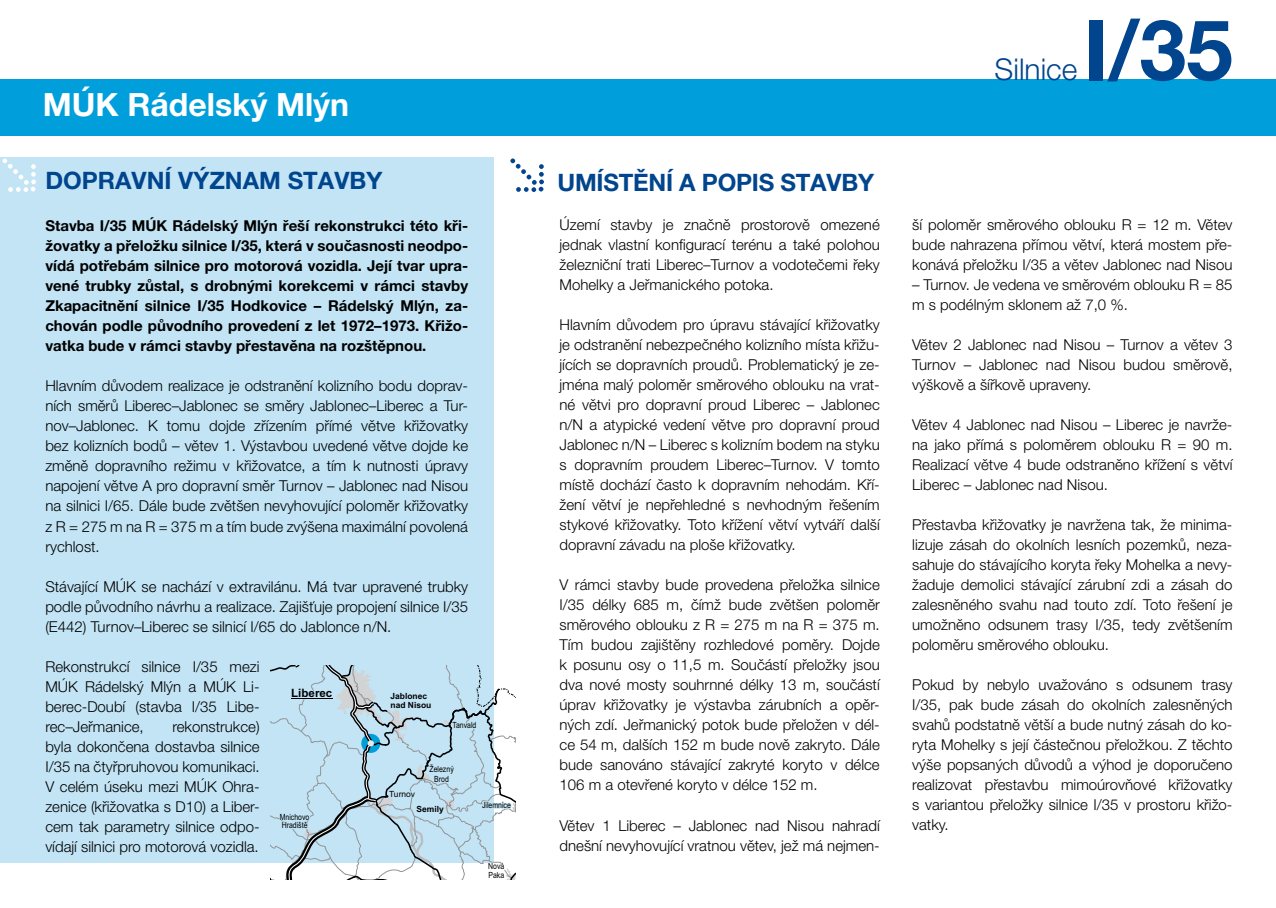
<style>
.page{position:relative;width:1276px;height:908px;background:#fff}
.page>*{position:absolute;margin:0;border:0;box-sizing:border-box;transform-origin:0 0}
.t1{font:700 84px "Helvetica Neue LT Pro";color:#00458d}
.t2{font:700 32px "Helvetica Neue LT Pro";color:#fff}
.t3{font:300 30px "Helvetica Neue LT Pro";color:#00458d}
.t4{font:700 24px "Helvetica Neue LT Pro";color:#00458d}
.t5{font:300 15px/20px "Helvetica Neue LT Pro";color:#000;text-align:justify}
.t6{font:700 15px/20px "Helvetica Neue LT Pro";color:#000;text-align:justify}
.t7{font:700 11.6px "Arial";color:#000}
.t8{font:8.4px/8.6px "Arial Narrow";color:#000}
.t9{font:700 8.4px/9.4px "Arial";color:#000}
.t10{font:8.4px "Arial";color:#000}
</style>
<div class="page">
<div style="left:0;top:79px;width:1276px;height:57px;background:#009fdb"></div>
<div style="left:0;top:157px;width:493px;height:705px;background:#c2e4f5"></div>
<svg style="left:510px;top:158px;width:34px;height:34px"></svg>
<svg style="left:2px;top:158px;width:34px;height:34px"></svg>
<svg style="left:271px;top:665px;width:245px;height:214px"></svg>
<hr style="left:291px;top:697px;width:41px;height:1px;background:#000">
<svg style="left:368px;top:739px;width:6px;height:7px"></svg>
<h2 class="t2" style="left:43px;top:85px;width:308px">MÚK Rádelský Mlýn</h2>
<h3 class="t4" style="left:45px;top:166px;width:338px">DOPRAVNÍ VÝZNAM STAVBY</h3>
<p class="t6" style="left:45px;top:215px;width:424px">Stavba I/35 MÚK Rádelský Mlýn řeší rekonstrukci této kři&shy;žovatky a přeložku silnice I/35, která v současnosti neodpo&shy;vídá potřebám silnice pro motorová vozidla. Její tvar upra&shy;vené trubky zůstal, s drobnými korekcemi v rámci stavby Zkapacitnění silnice I/35 Hodkovice – Rádelský Mlýn, za&shy;chován podle původního provedení z let 1972–1973. Křižo&shy;vatka bude v rámci stavby přestavěna na rozštěpnou.</p>
<p class="t5" style="left:45px;top:375px;width:424px">Hlavním důvodem realizace je odstranění kolizního bodu doprav&shy;ních směrů Liberec–Jablonec se směry Jablonec–Liberec a Tur&shy;nov–Jablonec. K tomu dojde zřízením přímé větve křižovatky bez kolizních bodů – větev 1. Výstavbou uvedené větve dojde ke změně dopravního režimu v křižovatce, a tím k nutnosti úpravy napojení větve A pro dopravní směr Turnov – Jablonec nad Nisou na silnici I/65. Dále bude zvětšen nevyhovující poloměr křižovatky z R = 275 m na R = 375 m a tím bude zvýšena maximální povolená rychlost.</p>
<p class="t5" style="left:45px;top:575px;width:424px">Stávající MÚK se nachází v extravilánu. Má tvar upravené trubky podle původního návrhu a realizace. Zajišťuje propojení silnice I/35 (E442) Turnov–Liberec se silnicí I/65 do Jablonce n/N.</p>
<p class="t5" style="left:45px;top:655px;width:216px">Rekonstrukcí silnice I/35 mezi MÚK Rádelský Mlýn a MÚK Li&shy;berec-Doubí (stavba I/35 Libe&shy;rec–Jeřmanice,</p>
<p class="t7" style="left:291px;top:685px;width:43px">Liberec</p>
<p class="t9" style="left:390px;top:691px;width:42px">Jablonec nad Nisou</p>
<p class="t5" style="left:45px;top:715px;width:216px;text-indent:127px">rekonstrukce) byla dokončena dostavba silnice I/35 na čtyřpruhovou komunikaci.<br>V celém úseku mezi MÚK Ohra&shy;zenice (křižovatka s D10) a Liber&shy;cem tak parametry silnice odpo&shy;vídají silnici pro motorová vozidla.</p>
<p class="t8" style="left:452px;top:720px;width:25px">Tanvald</p>
<p class="t8" style="left:429px;top:763px;width:26px;line-height:9.6px;text-align:center">Železný<br>Brod</p>
<p class="t10" style="left:389px;top:787px;width:28px">Turnov</p>
<p class="t8" style="left:482px;top:800px;width:30px">Jilemnice</p>
<p class="t9" style="left:416px;top:804px;width:29px">Semily</p>
<p class="t8" style="left:280px;top:811px;width:31px">Mnichovo<br>Hradiště</p>
<p class="t8" style="left:488px;top:861px;width:18px">Nová<br>Paka</p>
<h3 class="t3" style="left:994px;top:51px;width:84px">Silnice</h3>
<h1 class="t1" style="left:1083px;top:-2px;width:151px">I/35</h1>
<h3 class="t4" style="left:557px;top:167px;width:318px">UMÍSTĚNÍ A POPIS STAVBY</h3>
<p class="t5" style="left:559px;top:214px;width:322px">Území stavby je značně prostorově omezené jednak vlastní konfigurací terénu a také polohou železniční trati Liberec–Turnov a vodotečemi řeky Mohelky a Jeřmanického potoka.</p>
<p class="t5" style="left:559px;top:314px;width:322px">Hlavním důvodem pro úpravu stávající křižovatky je odstranění nebezpečného kolizního místa křižu&shy;jících se dopravních proudů. Problematický je ze&shy;jména malý poloměr směrového oblouku na vrat&shy;né větvi pro dopravní proud Liberec – Jablonec n/N a atypické vedení větve pro dopravní proud Jablonec n/N – Liberec s kolizním bodem na styku s dopravním proudem Liberec–Turnov. V tomto místě dochází často k dopravním nehodám. Kří&shy;žení větví je nepřehledné s nevhodným řešením stykové křižovatky. Toto křížení větví vytváří další dopravní závadu na ploše křižovatky.</p>
<p class="t5" style="left:559px;top:574px;width:322px">V rámci stavby bude provedena přeložka silnice I/35 délky 685 m, čímž bude zvětšen poloměr směrového oblouku z R = 275 m na R = 375 m.<br>Tím budou zajištěny rozhledové poměry. Dojde k posunu osy o 11,5 m. Součástí přeložky jsou dva nové mosty souhrnné délky 13 m, součástí úprav křižovatky je výstavba zárubních a opěr&shy;ných zdí. Jeřmanický potok bude přeložen v dél&shy;ce 54 m, dalších 152 m bude nově zakryto. Dále bude sanováno stávající zakryté koryto v délce 106 m a otevřené koryto v délce 152 m.</p>
<p class="t5" style="left:559px;top:814px;width:322px">Větev 1 Liberec – Jablonec nad Nisou nahradí dnešní nevyhovující vratnou větev, jež má nejmen-</p>
<p class="t5" style="left:912px;top:214px;width:322px">ší poloměr směrového oblouku R = 12 m. Větev bude nahrazena přímou větví, která mostem pře&shy;konává přeložku I/35 a větev Jablonec nad Nisou</p>
<p class="t5" style="left:912px;top:274px;width:322px">– Turnov. Je vedena ve směrovém oblouku R = 85 m s podélným sklonem až 7,0 %.</p>
<p class="t5" style="left:912px;top:334px;width:322px">Větev 2 Jablonec nad Nisou – Turnov a větev 3<br>Turnov – Jablonec nad Nisou budou směrově, výškově a šířkově upraveny.</p>
<p class="t5" style="left:912px;top:414px;width:322px">Větev 4 Jablonec nad Nisou – Liberec je navrže&shy;na jako přímá s poloměrem oblouku R = 90 m.<br>Realizací větve 4 bude odstraněno křížení s větví Liberec – Jablonec nad Nisou.</p>
<p class="t5" style="left:912px;top:514px;width:322px">Přestavba křižovatky je navržena tak, že minima&shy;lizuje zásah do okolních lesních pozemků, neza&shy;sahuje do stávajícího koryta řeky Mohelka a nevy&shy;žaduje demolici stávající zárubní zdi a zásah do zalesněného svahu nad touto zdí. Toto řešení je umožněno odsunem trasy I/35, tedy zvětšením poloměru směrového oblouku.</p>
<p class="t5" style="left:912px;top:674px;width:322px">Pokud by nebylo uvažováno s odsunem trasy I/35, pak bude zásah do okolních zalesněných svahů podstatně větší a bude nutný zásah do ko&shy;ryta Mohelky s její částečnou přeložkou. Z těchto výše popsaných důvodů a výhod je doporučeno realizovat přestavbu mimoúrovňové křižovatky s variantou přeložky silnice I/35 v prostoru křižo&shy;vatky.</p>
</div>
